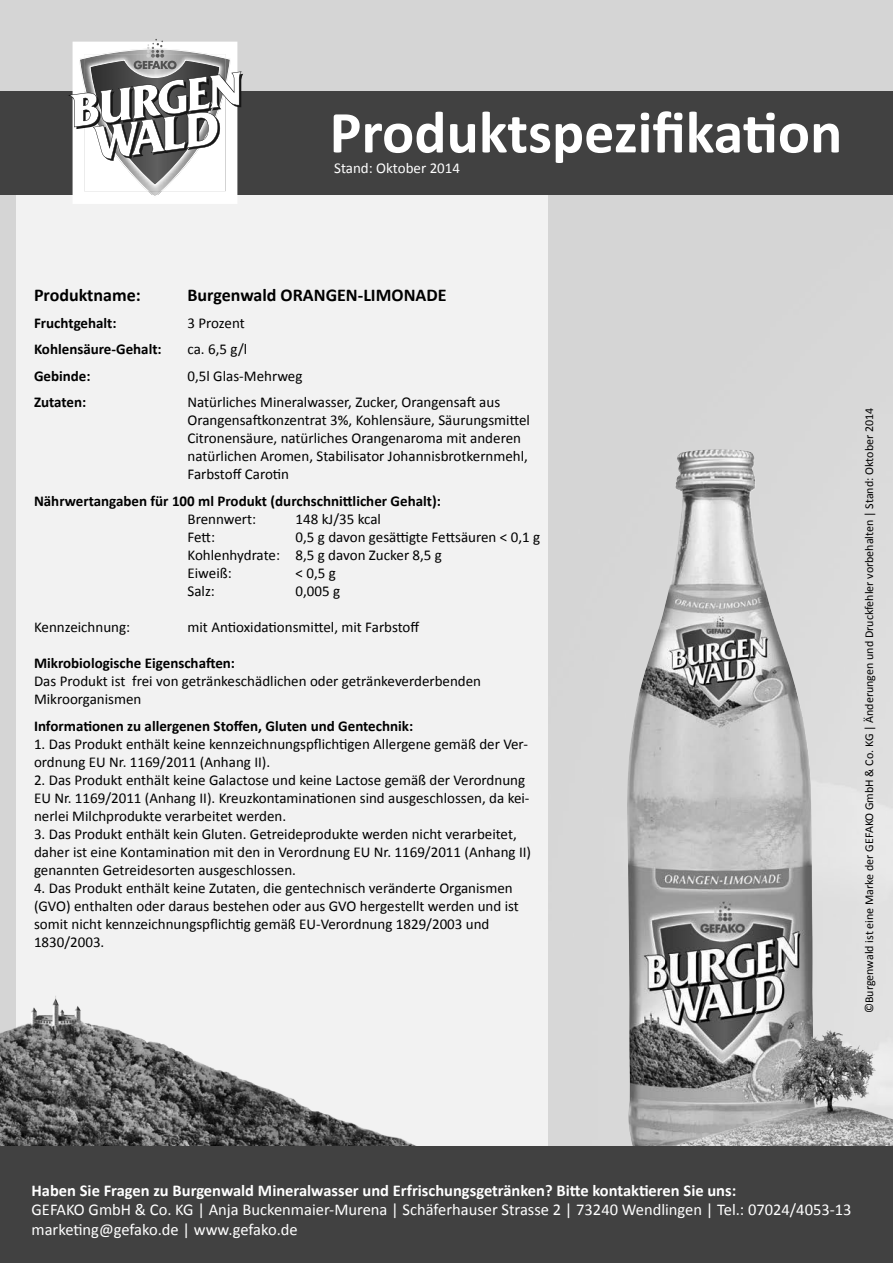
<style>
.page{position:relative;width:893px;height:1263px;background:#fff}
.page>*{position:absolute;margin:0;border:0;box-sizing:border-box;transform-origin:0 0}
.t1{font:700 60px "Calibri";color:#fff}
.t2{font:700 18px "Calibri";color:#000}
.t3{font:16.5px/19.8px "Calibri";color:#fff}
.t4{font:700 16.5px "Calibri";color:#fff}
.t5{font:15px/18px "Calibri";color:#000}
.t6{font:700 15px "Calibri";color:#000}
.t7{font:15px "Calibri";color:#fff}
.t8{font:12px "Calibri";color:#000}
</style>
<div class="page">
<img style="left:0;top:0;width:893px;height:1147px">
<img style="left:627px;top:449px;width:190px;height:563px">
<img style="left:607px;top:1012px;width:286px;height:135px">
<div style="left:16px;top:175px;width:531px;height:1018px;background:#f2f2f2"></div>
<img style="left:0;top:933px;width:489px;height:214px">
<div style="left:0;top:1147px;width:893px;height:116px;background:#414141"></div>
<div style="left:0;top:91px;width:893px;height:104px;background:#414141"></div>
<img style="left:73px;top:197px;width:164px;height:7px">
<svg style="left:68px;top:39px;width:175px;height:158px"></svg>
<h1 class="t1" style="left:330px;top:94px;width:514px">Produktspezifikation</h1>
<p class="t7" style="left:334px;top:158px;width:127px">Stand: Oktober 2014</p>
<p class="t2" style="left:34px;top:284px;width:108px">Produktname:</p>
<p class="t2" style="left:188px;top:284px;width:260px">Burgenwald ORANGEN-LIMONADE</p>
<p class="t6" style="left:34px;top:313px;width:84px">Fruchtgehalt:</p>
<p class="t5" style="left:188px;top:314px;width:59px">3 Prozent</p>
<p class="t6" style="left:34px;top:340px;width:129px">Kohlensäure-Gehalt:</p>
<p class="t5" style="left:188px;top:340px;width:61px">ca. 6,5 g/l</p>
<p class="t6" style="left:34px;top:366px;width:58px">Gebinde:</p>
<p class="t5" style="left:188px;top:367px;width:116px">0,5l Glas-Mehrweg</p>
<p class="t6" style="left:34px;top:393px;width:54px">Zutaten:</p>
<p class="t5" style="left:188px;top:393px;width:344px">Natürliches Mineralwasser, Zucker, Orangensaft aus Orangensaftkonzentrat 3%, Kohlensäure, Säurungsmittel Citronensäure, natürliches Orangenaroma mit anderen natürlichen Aromen, Stabilisator Johannisbrotkernmehl, Farbstoff Carotin</p>
<p class="t6" style="left:34px;top:491px;width:408px">Nährwertangaben für 100 ml Produkt (durchschnittlicher Gehalt):</p>
<p class="t5" style="left:188px;top:510px;width:70px">Brennwert:</p>
<p class="t5" style="left:295px;top:510px;width:87px">148 kJ/35 kcal</p>
<p class="t5" style="left:188px;top:528px;width:29px">Fett:</p>
<p class="t5" style="left:188px;top:528px;width:354px;text-indent:108px">0,5 g davon gesättigte Fettsäuren &lt; 0,1 g<br>Kohlenhydrate: 8,5 g davon Zucker 8,5 g<br>Eiweiß:</p>
<p class="t5" style="left:296px;top:564px;width:42px">&lt; 0,5 g</p>
<p class="t5" style="left:188px;top:582px;width:29px">Salz:</p>
<p class="t5" style="left:296px;top:582px;width:46px">0,005 g</p>
<p class="t5" style="left:34px;top:618px;width:98px">Kennzeichnung:</p>
<p class="t5" style="left:188px;top:618px;width:233px">mit Antioxidationsmittel, mit Farbstoff</p>
<p class="t6" style="left:34px;top:653px;width:203px">Mikrobiologische Eigenschaften:</p>
<p class="t5" style="left:34px;top:672px;width:449px">Das Produkt ist frei von getränkeschädlichen oder getränkeverderbenden<br>Mikroorganismen</p>
<p class="t6" style="left:34px;top:716px;width:381px">Informationen zu allergenen Stoffen, Gluten und Gentechnik:</p>
<p class="t5" style="left:34px;top:735px;width:495px">1. Das Produkt enthält keine kennzeichnungspflichtigen Allergene gemäß der Ver&shy;ordnung EU Nr. 1169/2011 (Anhang II).</p>
<p class="t5" style="left:34px;top:771px;width:497px">2. Das Produkt enthält keine Galactose und keine Lactose gemäß der Verordnung<br>EU Nr. 1169/2011 (Anhang II). Kreuzkontaminationen sind ausgeschlossen, da kei&shy;nerlei Milchprodukte verarbeitet werden.</p>
<p class="t5" style="left:34px;top:825px;width:499px">3. Das Produkt enthält kein Gluten. Getreideprodukte werden nicht verarbeitet, daher ist eine Kontamination mit den in Verordnung EU Nr. 1169/2011 (Anhang II) genannten Getreidesorten ausgeschlossen.</p>
<p class="t5" style="left:34px;top:879px;width:486px">4. Das Produkt enthält keine Zutaten, die gentechnisch veränderte Organismen (GVO) enthalten oder daraus bestehen oder aus GVO hergestellt werden und ist somit nicht kennzeichnungspflichtig gemäß EU-Verordnung 1829/2003 und 1830/2003.</p>
<p class="t8" style="left:862px;top:1013px;width:607px;rotate:-90deg">©Burgenwald ist eine Marke der GEFAKO GmbH &amp; Co. KG | Änderungen und Druckfehler vorbehalten | Stand: Oktober 2014</p>
<p class="t4" style="left:32px;top:1179px;width:706px">Haben Sie Fragen zu Burgenwald Mineralwasser und Erfrischungsgetränken? Bitte kontaktieren Sie uns:</p>
<p class="t3" style="left:32px;top:1200px;width:821px">GEFAKO GmbH &amp; Co. KG | Anja Buckenmaier-Murena | Schäferhauser Strasse 2 | 73240 Wendlingen | Tel.: 07024/4053-13 marketing@gefako.de | www.gefako.de</p>
</div>
